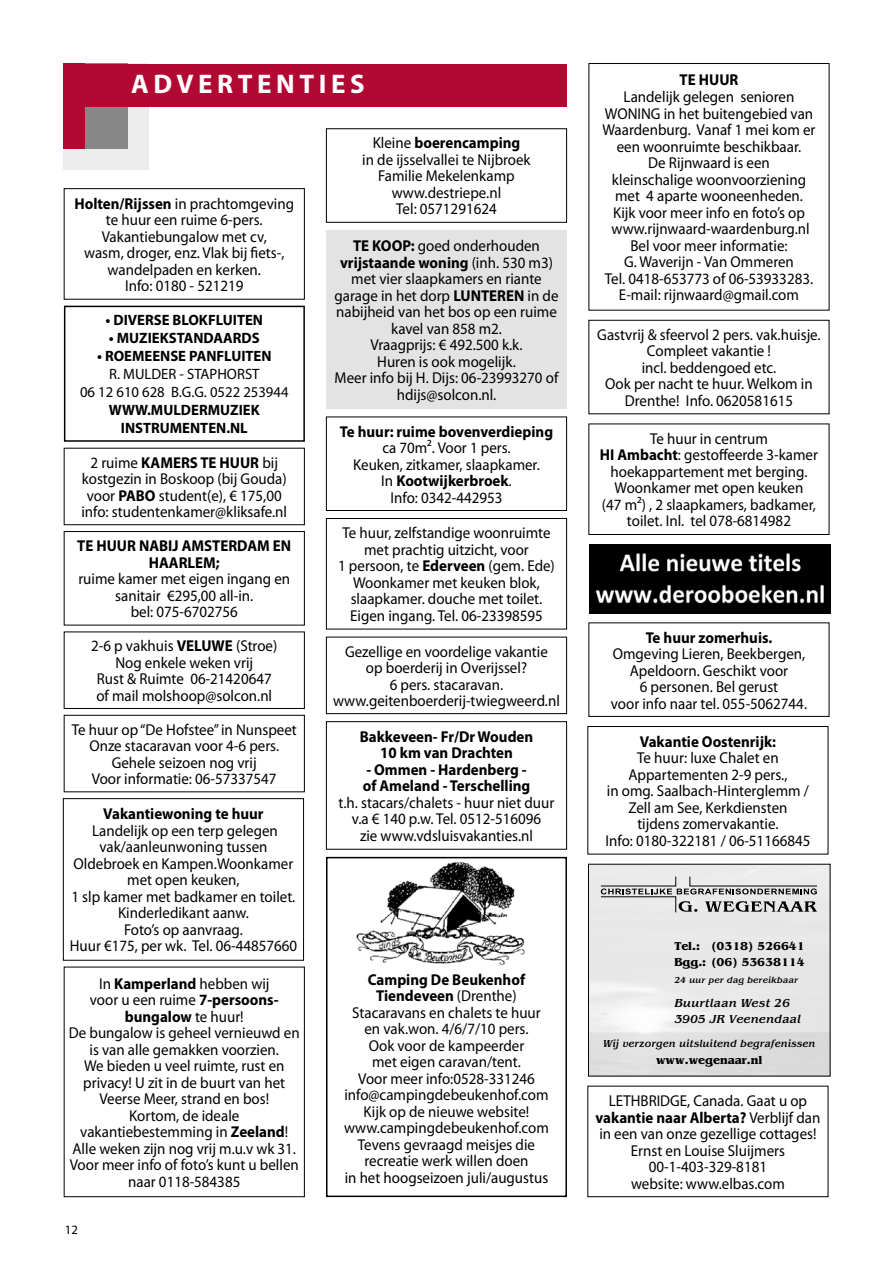
<style>
.page{position:relative;width:893px;height:1263px;background:#fff}
.page>*{position:absolute;margin:0;border:0;box-sizing:border-box;transform-origin:0 0}
.t1{font:700 27px "Myriad Pro";color:#fff}
.t2{font:15.75px/16.5px "Myriad Pro";color:#000;text-align:center;scale:.95 1}
.t3{font:700 15.75px/16.5px "Myriad Pro";color:#000;text-align:center;scale:.95 1}
.t4{font:700 15px/18px "Myriad Pro";color:#000;text-align:center}
.t5{font:15px/18px "Myriad Pro";color:#000;text-align:center}
.t6{font:12.75px "Myriad Pro";color:#000}
.t7{font:700 12px/16.5px "Benguiat Std";color:#000}
.t8{font:italic 500 12px/16.5px "Benguiat Std";color:#000}
.t9{font:italic 500 10.5px "Benguiat Std";color:#000}
.t10{font:italic 500 9px "Benguiat Std";color:#000}
.s1{font-weight:700}
</style>
<div class="page">
<div style="left:64px;top:64px;width:85px;height:106px;background:#ededed"></div>
<div style="left:64px;top:64px;width:64px;height:85px;background:#878787"></div>
<div style="left:64px;top:64px;width:21px;height:85px;background:#b20933"></div>
<div style="left:64px;top:64px;width:503px;height:42px;background:#b20933"></div>
<div style="left:587px;top:1086px;width:241px;height:111px;border:1px solid #000"></div>
<div style="left:64px;top:631px;width:241px;height:78px;border:1px solid #000"></div>
<div style="left:64px;top:188px;width:241px;height:112px;border:1px solid #000"></div>
<div style="left:326px;top:637px;width:241px;height:77px;border:1px solid #000"></div>
<div style="left:64px;top:715px;width:241px;height:77px;border:1px solid #000"></div>
<div style="left:588px;top:424px;width:241px;height:111px;border:1px solid #000"></div>
<div style="left:64px;top:531px;width:241px;height:94px;border:1px solid #000"></div>
<div style="left:588px;top:320px;width:241px;height:94px;border:1px solid #000"></div>
<div style="left:64px;top:448px;width:241px;height:77px;border:1px solid #000"></div>
<div style="left:326px;top:417px;width:241px;height:94px;border:1px solid #000"></div>
<div style="left:326px;top:128px;width:241px;height:95px;border:1px solid #000"></div>
<div style="left:326px;top:230px;width:241px;height:179px;background:#e3e3e3"></div>
<div style="left:588px;top:622px;width:241px;height:95px;border:1px solid #000"></div>
<div style="left:587px;top:726px;width:241px;height:128px;border:1px solid #000"></div>
<div style="left:326px;top:721px;width:241px;height:129px;border:1px solid #000"></div>
<div style="left:326px;top:518px;width:241px;height:111px;border:1px solid #000"></div>
<div style="left:63px;top:798px;width:241px;height:163px;border:1px solid #000"></div>
<div style="left:326px;top:857px;width:241px;height:340px;border:2px solid #000"></div>
<img style="left:356px;top:862px;width:169px;height:104px">
<img style="left:589px;top:544px;width:241px;height:69px">
<svg style="left:601px;top:876px;width:217px;height:37px;background:#bfbfbf"></svg>
<div style="left:64px;top:967px;width:241px;height:230px;border:1px solid #000"></div>
<div style="left:64px;top:306px;width:241px;height:136px;border:2px solid #000"></div>
<h1 class="t1" style="left:131px;top:69px;width:22px">adve</h1>
<h1 class="t1" style="left:217px;top:69px;width:100px">rtenties</h1>
<p class="t2" style="left:74px;top:195px;width:233px"><span class="s1">Holten/Rijssen</span> in prachtomgeving te huur een ruime 6-pers.<br>Vakantiebungalow met cv,<br>wasm, droger, enz. Vlak bij fiets-, wandelpaden en kerken.<br>Info: 0180 - 521219</p>
<p class="t4" style="left:106px;top:310px;width:159px">• DIVERSE BLOKFLUITEN</p>
<p class="t4" style="left:109px;top:328px;width:152px">• MUZIEKSTANDAARDS</p>
<p class="t4" style="left:97px;top:346px;width:176px">• ROEMEENSE PANFLUITEN</p>
<p class="t5" style="left:80px;top:364px;width:210px">R. MULDER - STAPHORST<br>06 12 610 628 B.G.G. 0522 253944</p>
<p class="t4" style="left:109px;top:400px;width:152px">WWW.MULDERMUZIEK<br>INSTRUMENTEN.NL</p>
<p class="t2" style="left:81px;top:454px;width:218px">2 ruime <span class="s1">KAMERS TE HUUR</span> bij kostgezin in Boskoop (bij Gouda) voor <span class="s1">PABO</span> student(e), € 175,00 info: studentenkamer@kliksafe.nl</p>
<p class="t3" style="left:77px;top:538px;width:225px">TE HUUR NABIJ AMSTERDAM EN<br>HAARLEM;</p>
<p class="t2" style="left:78px;top:570px;width:224px">ruime kamer met eigen ingang en sanitair €295,00 all-in.<br>bel: 075-6702756</p>
<p class="t2" style="left:91px;top:637px;width:197px">2-6 p vakhuis <span class="s1">VELUWE</span> (Stroe)<br>Nog enkele weken vrij<br>Rust &amp; Ruimte 06-21420647 of mail molshoop@solcon.nl</p>
<p class="t2" style="left:72px;top:721px;width:238px">Te huur op “De Hofstee” in Nunspeet<br>Onze stacaravan voor 4-6 pers.<br>Gehele seizoen nog vrij<br>Voor informatie: 06-57337547</p>
<p class="t3" style="left:103px;top:806px;width:170px">Vakantiewoning te huur</p>
<p class="t2" style="left:70px;top:822px;width:241px">Landelijk op een terp gelegen vak/aanleunwoning tussen<br>Oldebroek en Kampen.Woonkamer met open keuken,<br>1 slp kamer met badkamer en toilet.<br>Kinderledikant aanw.<br>Foto’s op aanvraag.<br>Huur €175, per wk. Tel. 06-44857660</p>
<p class="t2" style="left:69px;top:975px;width:245px">In <span class="s1">Kamperland</span> hebben wij<br>voor u een ruime <span class="s1">7-persoons&shy;bungalow</span> te huur!<br>De bungalow is geheel vernieuwd en is van alle gemakken voorzien.<br>We bieden u veel ruimte, rust en privacy! U zit in de buurt van het<br>Veerse Meer, strand en bos!<br>Kortom, de ideale vakantiebestemming in <span class="s1">Zeeland</span>!<br>Alle weken zijn nog vrij m.u.v wk 31.<br>Voor meer info of foto’s kunt u bellen naar 0118-584385</p>
<p class="t6" style="left:65px;top:1222px;width:15px">12</p>
<p class="t2" style="left:362px;top:135px;width:179px">Kleine <span class="s1">boerencamping<br></span>in de ijsselvallei te Nijbroek<br>Familie Mekelenkamp www.destriepe.nl<br>Tel: 0571291624</p>
<p class="t2" style="left:334px;top:237px;width:237px"><span class="s1">TE KOOP:</span> goed onderhouden <span class="s1">vrijstaande woning</span> (inh. 530 m3) met vier slaapkamers en riante garage in het dorp <span class="s1">LUNTEREN</span> in de nabijheid van het bos op een ruime kavel van 858 m2.<br>Vraagprijs: € 492.500 k.k.<br>Huren is ook mogelijk.<br>Meer info bij H. Dijs: 06-23993270 of hdijs@solcon.nl.</p>
<p class="t3" style="left:340px;top:423px;width:226px">Te huur: ruime bovenverdieping</p>
<p class="t2" style="left:353px;top:439px;width:198px">ca 70m². Voor 1 pers.<br>Keuken, zitkamer, slaapkamer.<br>In <span class="s1">Kootwijkerbroek</span>.<br>Info: 0342-442953</p>
<p class="t2" style="left:338px;top:525px;width:230px">Te huur, zelfstandige woonruimte met prachtig uitzicht, voor<br>1 persoon, te <span class="s1">Ederveen</span> (gem. Ede)<br>Woonkamer met keuken blok, slaapkamer. douche met toilet.<br>Eigen ingang. Tel. 06-23398595</p>
<p class="t2" style="left:333px;top:643px;width:240px">Gezellige en voordelige vakantie<br>op boerderij in Overijssel?<br>6 pers. stacaravan. www.geitenboerderij-twiegweerd.nl</p>
<p class="t3" style="left:360px;top:728px;width:184px">Bakkeveen- Fr/Dr Wouden<br>10 km van Drachten</p>
<p class="t3" style="left:363px;top:761px;width:178px;text-align:left">- Ommen - Hardenberg - of Ameland - Terschelling</p>
<p class="t2" style="left:339px;top:794px;width:229px">t.h. stacars/chalets - huur niet duur v.a € 140 p.w. Tel. 0512-516096<br>zie www.vdsluisvakanties.nl</p>
<p class="t2" style="left:344px;top:971px;width:217px"><span class="s1">Camping De Beukenhof<br>Tiendeveen</span> (Drenthe)<br>Stacaravans en chalets te huur en vak.won. 4/6/7/10 pers.<br>Ook voor de kampeerder<br>met eigen caravan/tent.<br>Voor meer info:0528-331246 info@campingdebeukenhof.com<br>Kijk op de nieuwe website! www.campingdebeukenhof.com<br>Tevens gevraagd meisjes die recreatie werk willen doen<br>in het hoogseizoen juli/augustus</p>
<p class="t3" style="left:680px;top:72px;width:62px">TE HUUR</p>
<p class="t2" style="left:602px;top:88px;width:226px">Landelijk gelegen senioren<br>WONING in het buitengebied van<br>Waardenburg. Vanaf 1 mei kom er een woonruimte beschikbaar.<br>De Rijnwaard is een<br>kleinschalige woonvoorziening met 4 aparte wooneenheden.<br>Kijk voor meer info en foto’s op www.rijnwaard-waardenburg.nl<br>Bel voor meer informatie:<br>G. Waverijn - Van Ommeren<br>Tel. 0418-653773 of 06-53933283.<br>E-mail: rijnwaard@gmail.com</p>
<p class="t2" style="left:597px;top:326px;width:237px">Gastvrij &amp; sfeervol 2 pers. vak.huisje.<br>Compleet vakantie !<br>incl. beddengoed etc.<br>Ook per nacht te huur. Welkom in<br>Drenthe! Info. 0620581615</p>
<p class="t2" style="left:600px;top:430px;width:231px">Te huur in centrum<br><span class="s1">HI Ambacht</span>: gestoffeerde 3-kamer hoekappartement met berging.<br>Woonkamer met open keuken<br>(47 m²) , 2 slaapkamers, badkamer, toilet. Inl. tel 078-6814982</p>
<p class="t3" style="left:646px;top:629px;width:135px">Te huur zomerhuis.</p>
<p class="t2" style="left:611px;top:645px;width:208px">Omgeving Lieren, Beekbergen,<br>Apeldoorn. Geschikt voor<br>6 personen. Bel gerust<br>voor info naar tel. 055-5062744.</p>
<p class="t3" style="left:640px;top:733px;width:145px">Vakantie Oostenrijk:</p>
<p class="t2" style="left:605px;top:749px;width:217px">Te huur: luxe Chalet en<br>Appartementen 2-9 pers.,<br>in omg. Saalbach-Hinterglemm /<br>Zell am See, Kerkdiensten tijdens zomervakantie.<br>Info: 0180-322181 / 06-51166845</p>
<p class="t7" style="left:674px;top:937px;width:132px">Tel.: (0318) 526641<br>Bgg.: (06) 53638114</p>
<p class="t10" style="left:674px;top:975px;width:125px">24 uur per dag bereikbaar</p>
<p class="t8" style="left:674px;top:994px;width:128px">Buurtlaan West 26<br>3905 JR Veenendaal</p>
<p class="t9" style="left:603px;top:1038px;width:214px">Wij verzorgen uitsluitend begrafenissen</p>
<p class="t7" style="left:656px;top:1051px;width:108px">www.wegenaar.nl</p>
<p class="t2" style="left:595px;top:1092px;width:238px">LETHBRIDGE, Canada. Gaat u op <span class="s1">vakantie naar Alberta?</span> Verblijf dan in een van onze gezellige cottages!<br>Ernst en Louise Sluijmers<br>00-1-403-329-8181<br>website: www.elbas.com</p>
</div>
